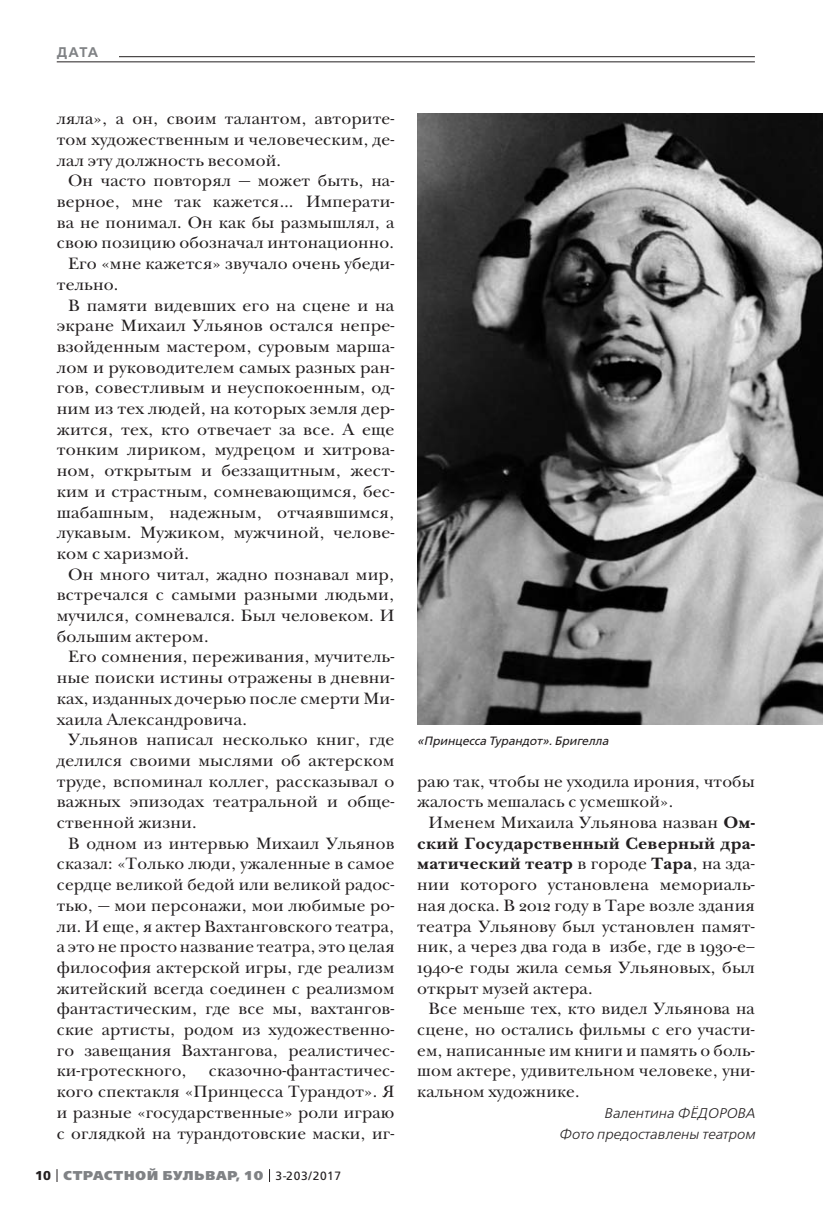
<style>
.page{position:relative;width:823px;height:1219px;background:#fff}
.page>*{position:absolute;margin:0;border:0;box-sizing:border-box;transform-origin:0 0}
.t1{font:17px/20.6px "New Baskerville ITC";letter-spacing:.01em;color:#231f20;text-align:justify}
.t2{font:17px "New Baskerville ITC";letter-spacing:.01em;color:#231f20;scale:1.04 1}
.t3{font:italic 300 14px/20.8px "Free Set";letter-spacing:.01em;color:#231f20;text-align:right}
.t4{font:600 14px "Free Set";color:#808285}
.t5{font:800 12.8px "Free Set";letter-spacing:.07em;color:#808285}
.t6{font:italic 12px "Free Set";color:#231f20}
.s1{font-weight:700;color:#231f20}
.s2{font-weight:400;font-size:12px;color:#231f20}
.s3{font-weight:700}
</style>
<div class="page">
<svg style="left:57px;top:1169px;width:1px;height:13px"></svg>
<svg style="left:269px;top:1169px;width:1px;height:13px"></svg>
<hr style="left:57px;top:56px;width:697px;height:1px;background:#231f20">
<div style="left:57px;top:41px;width:62px;height:21px;background:#fff"></div>
<hr style="left:57px;top:62px;width:697px;height:1px;background:#231f20">
<img style="left:417px;top:113px;width:405px;height:612px">
<p class="t4" style="left:57px;top:45px;width:43px">ДАТА</p>
<p class="t1" style="left:57px;top:110px;width:339px">ляла», а он, своим талантом, авторите&shy;том художественным и человеческим, де&shy;лал эту должность весомой.</p>
<p class="t1" style="left:68px;top:172px;width:327px">Он часто повторял — может быть, на-</p>
<p class="t1" style="left:57px;top:193px;width:339px">верное, мне так кажется… Императи-</p>
<p class="t1" style="left:57px;top:213px;width:339px">ва не понимал. Он как бы размышлял, а</p>
<p class="t1" style="left:57px;top:234px;width:338px">свою позицию обозначал интонационно.</p>
<p class="t1" style="left:68px;top:255px;width:327px">Его «мне кажется» звучало очень убеди-</p>
<p class="t1" style="left:57px;top:276px;width:63px">тельно.</p>
<p class="t2" style="left:68px;top:298px;width:315px">В памяти видевших его на сцене и на</p>
<p class="t2" style="left:57px;top:319px;width:326px">экране Михаил Ульянов остался непре-</p>
<p class="t2" style="left:57px;top:340px;width:326px">взойденным мастером, суровым марша-</p>
<p class="t2" style="left:57px;top:360px;width:326px">лом и руководителем самых разных ран-</p>
<p class="t2" style="left:57px;top:381px;width:326px">гов, совестливым и неуспокоенным, од-</p>
<p class="t2" style="left:57px;top:402px;width:326px">ним из тех людей, на которых земля дер-</p>
<p class="t2" style="left:57px;top:423px;width:326px">жится, тех, кто отвечает за все. А еще</p>
<p class="t2" style="left:57px;top:443px;width:326px">тонким лириком, мудрецом и хитрова-</p>
<p class="t2" style="left:57px;top:464px;width:326px">ном, открытым и беззащитным, жест-</p>
<p class="t2" style="left:57px;top:485px;width:326px">ким и страстным, сомневающимся, бес-</p>
<p class="t2" style="left:57px;top:505px;width:326px">шабашным, надежным, отчаявшимся,</p>
<p class="t2" style="left:57px;top:526px;width:326px">лукавым. Мужиком, мужчиной, челове-</p>
<p class="t2" style="left:57px;top:547px;width:129px">ком с харизмой.</p>
<p class="t1" style="left:68px;top:565px;width:327px">Он много читал, жадно познавал мир,</p>
<p class="t1" style="left:57px;top:586px;width:339px">встречался с самыми разными людьми,</p>
<p class="t1" style="left:57px;top:607px;width:339px">мучился, сомневался. Был человеком. И</p>
<p class="t1" style="left:57px;top:627px;width:153px">большим актером.</p>
<p class="t1" style="left:68px;top:648px;width:327px">Его сомнения, переживания, мучитель-</p>
<p class="t1" style="left:57px;top:669px;width:339px">ные поиски истины отражены в дневни-</p>
<p class="t1" style="left:57px;top:690px;width:339px">ках, изданных дочерью после смерти Ми-</p>
<p class="t1" style="left:57px;top:710px;width:191px">хаила Александровича.</p>
<p class="t1" style="left:68px;top:731px;width:327px">Ульянов написал несколько книг, где</p>
<p class="t1" style="left:57px;top:752px;width:339px">делился своими мыслями об актерском</p>
<p class="t1" style="left:57px;top:772px;width:339px">труде, вспоминал коллег, рассказывал о</p>
<p class="t1" style="left:57px;top:793px;width:339px">важных эпизодах театральной и обще-</p>
<p class="t1" style="left:57px;top:814px;width:141px">ственной жизни.</p>
<p class="t1" style="left:68px;top:834px;width:327px">В одном из интервью Михаил Ульянов</p>
<p class="t1" style="left:57px;top:855px;width:339px">сказал: «Только люди, ужаленные в самое</p>
<p class="t1" style="left:57px;top:876px;width:339px">сердце великой бедой или великой радос-</p>
<p class="t1" style="left:57px;top:897px;width:339px">тью, — мои персонажи, мои любимые ро-</p>
<p class="t1" style="left:57px;top:917px;width:339px">ли. И еще, я актер Вахтанговского театра,</p>
<p class="t1" style="left:57px;top:938px;width:339px">а это не просто название театра, это целая</p>
<p class="t1" style="left:57px;top:959px;width:339px">философия актерской игры, где реализм</p>
<p class="t1" style="left:57px;top:979px;width:339px">житейский всегда соединен с реализмом</p>
<p class="t1" style="left:57px;top:1000px;width:339px">фантастическим, где все мы, вахтангов-</p>
<p class="t1" style="left:57px;top:1021px;width:339px">ские артисты, родом из художественно-</p>
<p class="t1" style="left:57px;top:1041px;width:339px">го завещания Вахтангова, реалистичес-</p>
<p class="t1" style="left:57px;top:1062px;width:131px">ки-гротескного,</p>
<p class="t1" style="left:57px;top:1062px;width:339px;text-indent:152px">сказочно-фантастичес&shy;кого спектакля «Принцесса Турандот». Я и разные «государственные» роли играю с оглядкой на турандотовские маски, иг-</p>
<p class="t5" style="left:35px;top:1169px;width:307px"><span class="s1">10</span> СТРАСТНОЙ БУЛЬВАР, 10 <span class="s2">3-203/2017</span></p>
<p class="t6" style="left:417px;top:735px;width:193px">«Принцесса Турандот». Бригелла</p>
<p class="t1" style="left:417px;top:772px;width:339px">раю так, чтобы не уходила ирония, чтобы жалость мешалась с усмешкой».</p>
<p class="t1" style="left:417px;top:814px;width:339px;text-indent:11px">Именем Михаила Ульянова назван <span class="s3">Ом&shy;ский Государственный Северный дра&shy;матический театр</span> в городе <span class="s3">Тара</span>, на зда&shy;нии которого установлена мемориаль&shy;ная доска. В 2012 году в Таре возле здания театра Ульянову был установлен памят&shy;ник, а через два года в избе, где в 1930-е– 1940-е годы жила семья Ульяновых, был открыт музей актера.</p>
<p class="t1" style="left:417px;top:1000px;width:339px;text-indent:11px">Все меньше тех, кто видел Ульянова на сцене, но остались фильмы с его участи&shy;ем, написанные им книги и память о боль&shy;шом актере, удивительном человеке, уни&shy;кальном художнике.</p>
<p class="t3" style="left:558px;top:1103px;width:197px">Валентина ФЁДОРОВА<br>Фото предоставлены театром</p>
</div>
